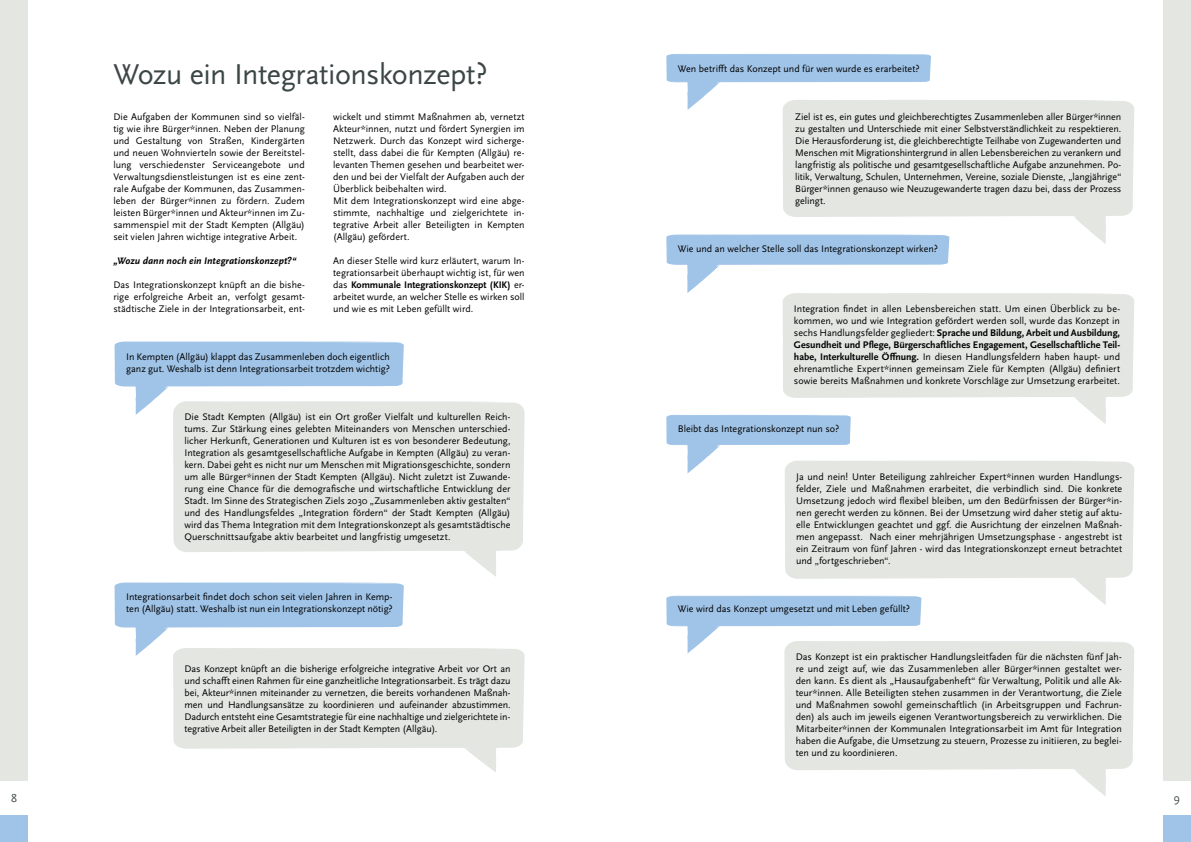
<style>
.page{position:relative;width:1191px;height:842px;background:#fff}
.page>*{position:absolute;margin:0;border:0;box-sizing:border-box;transform-origin:0 0}
.t1{font:30px "Scala Sans Pro";letter-spacing:-.015em;color:#3c4646}
.t2{font:12px "Scala Sans Pro";color:#3c4646}
.t3{font:10px/12px "Scala Sans Pro";color:#000;text-align:justify}
.t4{font:italic 700 10px "Scala Sans Pro";letter-spacing:.005em;color:#000}
.s1{font-weight:700}
</style>
<div class="page">
<div style="left:1162px;top:815px;width:29px;height:27px;background:#a0c4e8"></div>
<div style="left:1162px;top:0;width:29px;height:781px;background:#e3e6e1"></div>
<div style="left:0;top:815px;width:28px;height:27px;background:#a0c4e8"></div>
<div style="left:0;top:0;width:28px;height:781px;background:#e3e6e1"></div>
<div style="left:173px;top:401px;width:350px;height:147px;background:#e3e6e1"></div>
<svg style="left:115px;top:548px;width:409px;height:224px"></svg>
<svg style="left:115px;top:342px;width:289px;height:73px"></svg>
<div style="left:784px;top:653px;width:348px;height:117px;background:#e3e6e1"></div>
<svg style="left:1072px;top:766px;width:34px;height:30px"></svg>
<svg style="left:666px;top:54px;width:468px;height:599px"></svg>
<div style="left:782px;top:100px;width:350px;height:117px;background:#e3e6e1"></div>
<h1 class="t1" style="left:113px;top:57px;width:376px">Wozu ein Integrationskonzept?</h1>
<p class="t3" style="left:113px;top:111px;width:193px">Die Aufgaben der Kommunen sind so vielfäl&shy;tig wie ihre Bürger*innen. Neben der Planung und Gestaltung von Straßen, Kindergärten und neuen Wohnvierteln sowie der Bereitstel&shy;lung verschiedenster Serviceangebote und Verwaltungsdienstleistungen ist es eine zent&shy;rale Aufgabe der Kommunen, das Zusammen&shy;leben der Bürger*innen zu fördern. Zudem leisten Bürger*innen und Akteur*innen im Zu&shy;sammenspiel mit der Stadt Kempten (Allgäu) seit vielen Jahren wichtige integrative Arbeit.</p>
<p class="t4" style="left:113px;top:255px;width:184px">„Wozu dann noch ein Integrationskonzept?“</p>
<p class="t3" style="left:113px;top:279px;width:193px">Das Integrationskonzept knüpft an die bishe&shy;rige erfolgreiche Arbeit an, verfolgt gesamt&shy;städtische Ziele in der Integrationsarbeit, ent-</p>
<p class="t3" style="left:333px;top:111px;width:193px;text-align:left">wickelt und stimmt Maßnahmen ab, vernetzt Akteur*innen, nutzt und fördert Synergien im Netzwerk. Durch das Konzept wird sicherge&shy;stellt, dass dabei die für Kempten (Allgäu) re&shy;levanten Themen gesehen und bearbeitet wer&shy;den und bei der Vielfalt der Aufgaben auch der Überblick beibehalten wird.<br>Mit dem Integrationskonzept wird eine abge&shy;stimmte, nachhaltige und zielgerichtete in&shy;tegrative Arbeit aller Beteiligten in Kempten (Allgäu) gefördert.</p>
<p class="t3" style="left:333px;top:255px;width:193px">An dieser Stelle wird kurz erläutert, warum In&shy;tegrationsarbeit überhaupt wichtig ist, für wen das <span class="s1">Kommunale Integrationskonzept (KIK)</span> er&shy;arbeitet wurde, an welcher Stelle es wirken soll und wie es mit Leben gefüllt wird.</p>
<p class="t3" style="left:126px;top:351px;width:265px">In Kempten (Allgäu) klappt das Zusammenleben doch eigentlich ganz gut. Weshalb ist denn Integrationsarbeit trotzdem wichtig?</p>
<p class="t3" style="left:184px;top:411px;width:327px">Die Stadt Kempten (Allgäu) ist ein Ort großer Vielfalt und kulturellen Reich&shy;tums. Zur Stärkung eines gelebten Miteinanders von Menschen unterschied&shy;licher Herkunft, Generationen und Kulturen ist es von besonderer Bedeutung, Integration als gesamtgesellschaftliche Aufgabe in Kempten (Allgäu) zu veran&shy;kern. Dabei geht es nicht nur um Menschen mit Migrationsgeschichte, sondern um alle Bürger*innen der Stadt Kempten (Allgäu). Nicht zuletzt ist Zuwande&shy;rung eine Chance für die demografische und wirtschaftliche Entwicklung der Stadt. Im Sinne des Strategischen Ziels 2030 „Zusammenleben aktiv gestalten“ und des Handlungsfeldes „Integration fördern“ der Stadt Kempten (Allgäu) wird das Thema Integration mit dem Integrationskonzept als gesamtstädtische Querschnittsaufgabe aktiv bearbeitet und langfristig umgesetzt.</p>
<p class="t3" style="left:126px;top:591px;width:268px">Integrationsarbeit findet doch schon seit vielen Jahren in Kemp&shy;ten (Allgäu) statt. Weshalb ist nun ein Integrationskonzept nötig?</p>
<p class="t3" style="left:184px;top:663px;width:328px">Das Konzept knüpft an die bisherige erfolgreiche integrative Arbeit vor Ort an und schafft einen Rahmen für eine ganzheitliche Integrationsarbeit. Es trägt dazu bei, Akteur*innen miteinander zu vernetzen, die bereits vorhandenen Maßnah&shy;men und Handlungsansätze zu koordinieren und aufeinander abzustimmen.<br>Dadurch entsteht eine Gesamtstrategie für eine nachhaltige und zielgerichtete in&shy;tegrative Arbeit aller Beteiligten in der Stadt Kempten (Allgäu).</p>
<p class="t3" style="left:678px;top:63px;width:243px">Wen betrifft das Konzept und für wen wurde es erarbeitet?</p>
<p class="t3" style="left:795px;top:111px;width:328px">Ziel ist es, ein gutes und gleichberechtigtes Zusammenleben aller Bürger*innen zu gestalten und Unterschiede mit einer Selbstverständlichkeit zu respektieren.<br>Die Herausforderung ist, die gleichberechtigte Teilhabe von Zugewanderten und Menschen mit Migrationshintergrund in allen Lebensbereichen zu verankern und langfristig als politische und gesamtgesellschaftliche Aufgabe anzunehmen. Po&shy;litik, Verwaltung, Schulen, Unternehmen, Vereine, soziale Dienste, „langjährige“ Bürger*innen genauso wie Neuzugewanderte tragen dazu bei, dass der Prozess gelingt.</p>
<p class="t3" style="left:677px;top:243px;width:262px">Wie und an welcher Stelle soll das Integrationskonzept wirken?</p>
<p class="t3" style="left:794px;top:303px;width:328px">Integration findet in allen Lebensbereichen statt. Um einen Überblick zu be&shy;kommen, wo und wie Integration gefördert werden soll, wurde das Konzept in sechs Handlungsfelder gegliedert: <span class="s1">Sprache und Bildung, Arbeit und Ausbildung, Gesundheit und Pflege, Bürgerschaftliches Engagement, Gesellschaftliche Teil&shy;habe, Interkulturelle Öffnung.</span> In diesen Handlungsfeldern haben haupt- und ehrenamtliche Expert*innen gemeinsam Ziele für Kempten (Allgäu) definiert sowie bereits Maßnahmen und konkrete Vorschläge zur Umsetzung erarbeitet.</p>
<p class="t3" style="left:677px;top:423px;width:163px">Bleibt das Integrationskonzept nun so?</p>
<p class="t3" style="left:796px;top:471px;width:328px">Ja und nein! Unter Beteiligung zahlreicher Expert*innen wurden Handlungs&shy;felder, Ziele und Maßnahmen erarbeitet, die verbindlich sind. Die konkrete Umsetzung jedoch wird flexibel bleiben, um den Bedürfnissen der Bürger*in&shy;nen gerecht werden zu können. Bei der Umsetzung wird daher stetig auf aktu&shy;elle Entwicklungen geachtet und ggf. die Ausrichtung der einzelnen Maßnah&shy;men angepasst. Nach einer mehrjährigen Umsetzungsphase - angestrebt ist ein Zeitraum von fünf Jahren - wird das Integrationskonzept erneut betrachtet und „fortgeschrieben“.</p>
<p class="t3" style="left:677px;top:603px;width:234px">Wie wird das Konzept umgesetzt und mit Leben gefüllt?</p>
<p class="t3" style="left:795px;top:651px;width:327px">Das Konzept ist ein praktischer Handlungsleitfaden für die nächsten fünf Jah&shy;re und zeigt auf, wie das Zusammenleben aller Bürger*innen gestaltet wer&shy;den kann. Es dient als „Hausaufgabenheft“ für Verwaltung, Politik und alle Ak&shy;teur*innen. Alle Beteiligten stehen zusammen in der Verantwortung, die Ziele und Maßnahmen sowohl gemeinschaftlich (in Arbeitsgruppen und Fachrun&shy;den) als auch im jeweils eigenen Verantwortungsbereich zu verwirklichen. Die Mitarbeiter*innen der Kommunalen Integrationsarbeit im Amt für Integration haben die Aufgabe, die Umsetzung zu steuern, Prozesse zu initiieren, zu beglei&shy;ten und zu koordinieren.</p>
<p class="t2" style="left:11px;top:791px;width:7px">8</p>
<p class="t2" style="left:1173px;top:791px;width:8px">9</p>
</div>
